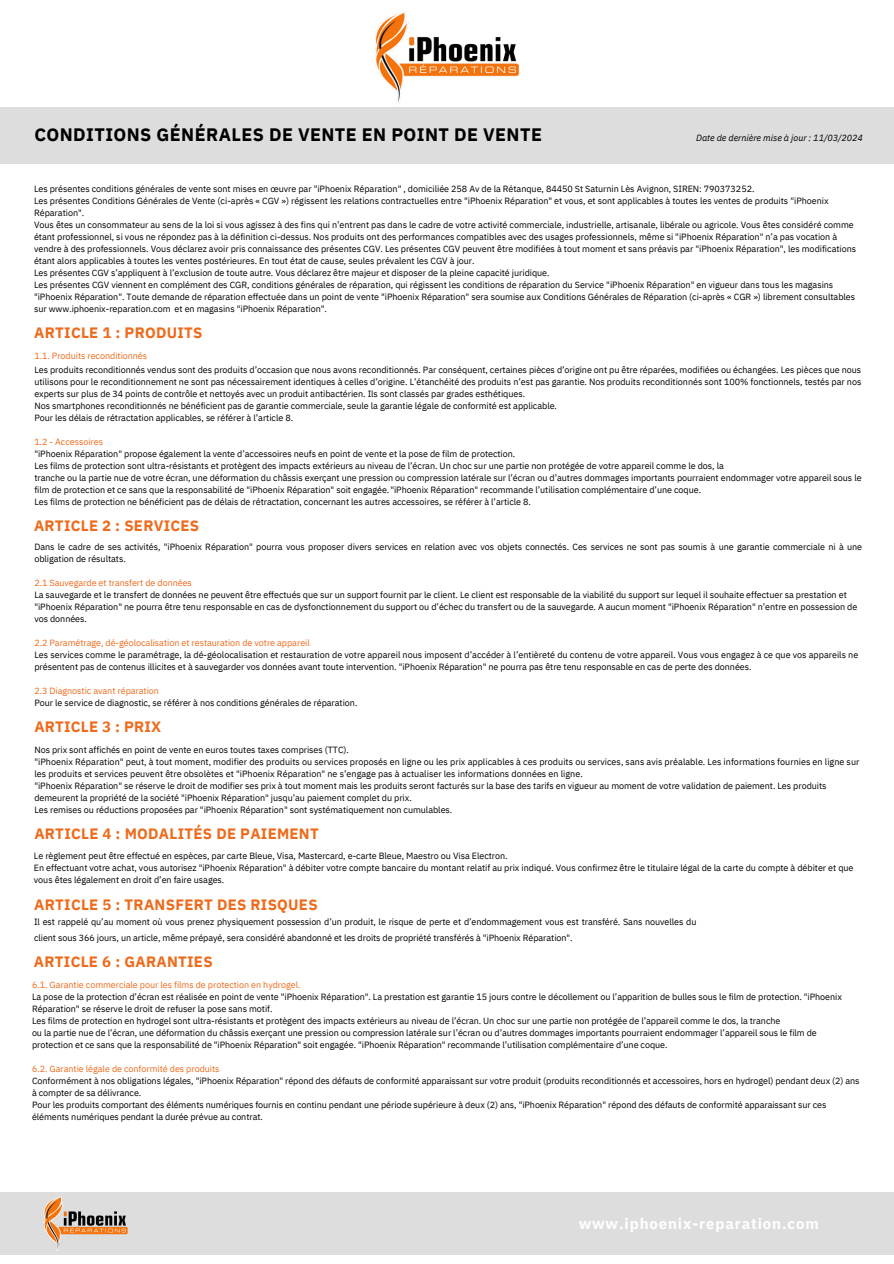
<style>
.page{position:relative;width:894px;height:1264px;background:#fff}
.page>*{position:absolute;margin:0;border:0;box-sizing:border-box;transform-origin:0 0}
.t1{font:700 18px "IBM Plex Sans";letter-spacing:.025em;color:#000}
.t2{font:700 15px "IBM Plex Sans";letter-spacing:.02em;color:#ed6b1c}
.t3{font:700 15px "IBM Plex Sans";letter-spacing:.055em;color:#fff}
.t4{font:9px/12px "IBM Plex Sans";letter-spacing:-.005em;color:#000}
.t5{font:9px "IBM Plex Sans";letter-spacing:-.005em;color:#ed6b1c}
.t6{font:italic 9px "IBM Plex Sans";letter-spacing:-.005em;color:#000}
</style>
<div class="page">
<div style="left:0;top:107px;width:893px;height:57px;background:#ddd"></div>
<img style="left:374px;top:11px;width:146px;height:94px">
<div style="left:0;top:1192px;width:893px;height:62px;background:#ddd"></div>
<img style="left:43px;top:1197px;width:85px;height:54px">
<p class="t1" style="left:34px;top:123px;width:509px">CONDITIONS GÉNÉRALES DE VENTE EN POINT DE VENTE</p>
<p class="t6" style="left:696px;top:132px;width:168px">Date de dernière mise à jour : 11/03/2024</p>
<p class="t4" style="left:34px;top:183px;width:721px">Les présentes conditions générales de vente sont mises en œuvre par "iPhoenix Réparation" , domiciliée 258 Av de la Rétanque, 84450 St Saturnin Lès Avignon, SIREN: 790373252.</p>
<p class="t4" style="left:34px;top:195px;width:795px">Les présentes Conditions Générales de Vente (ci-après « CGV ») régissent les relations contractuelles entre "iPhoenix Réparation" et vous, et sont applicables à toutes les ventes de produits "iPhoenix<br>Réparation".</p>
<h2 class="t4" style="left:34px;top:219px;width:823px">Vous êtes un consommateur au sens de la loi si vous agissez à des fins qui n’entrent pas dans le cadre de votre activité commerciale, industrielle, artisanale, libérale ou agricole. Vous êtes considéré comme étant professionnel, si vous ne répondez pas à la définition ci-dessus. Nos produits ont des performances compatibles avec des usages professionnels, même si "iPhoenix Réparation" n’a pas vocation à vendre à des professionnels. Vous déclarez avoir pris connaissance des présentes CGV. Les présentes CGV peuvent être modifiées à tout moment et sans préavis par "iPhoenix Réparation", les modifications étant alors applicables à toutes les ventes postérieures. En tout état de cause, seules prévalent les CGV à jour.</h2>
<p class="t4" style="left:34px;top:267px;width:517px">Les présentes CGV s’appliquent à l’exclusion de toute autre. Vous déclarez être majeur et disposer de la pleine capacité juridique.</p>
<p class="t4" style="left:34px;top:279px;width:822px">Les présentes CGV viennent en complément des CGR, conditions générales de réparation, qui régissent les conditions de réparation du Service "iPhoenix Réparation" en vigueur dans tous les magasins "iPhoenix Réparation". Toute demande de réparation effectuée dans un point de vente "iPhoenix Réparation" sera soumise aux Conditions Générales de Réparation (ci-après « CGR ») librement consultables</p>
<p class="t4" style="left:34px;top:303px;width:294px">sur www.iphoenix-reparation.com et en magasins "iPhoenix Réparation".</p>
<p class="t5" style="left:34px;top:350px;width:114px">1.1. Produits reconditionnés</p>
<p class="t4" style="left:34px;top:363px;width:828px">Les produits reconditionnés vendus sont des produits d’occasion que nous avons reconditionnés. Par conséquent, certaines pièces d’origine ont pu être réparées, modifiées ou échangées. Les pièces que nous</p>
<p class="t4" style="left:34px;top:375px;width:828px">utilisons pour le reconditionnement ne sont pas nécessairement identiques à celles d’origine. L’étanchéité des produits n’est pas garantie. Nos produits reconditionnés sont 100% fonctionnels, testés par nos</p>
<p class="t4" style="left:34px;top:387px;width:492px">experts sur plus de 34 points de contrôle et nettoyés avec un produit antibactérien. Ils sont classés par grades esthétiques.</p>
<p class="t4" style="left:34px;top:399px;width:524px">Nos smartphones reconditionnés ne bénéficient pas de garantie commerciale, seule la garantie légale de conformité est applicable.</p>
<p class="t4" style="left:34px;top:411px;width:260px">Pour les délais de rétractation applicables, se référer à l’article 8.</p>
<p class="t5" style="left:34px;top:435px;width:70px">1.2 - Accessoires</p>
<p class="t4" style="left:34px;top:447px;width:482px">"iPhoenix Réparation" propose également la vente d’accessoires neufs en point de vente et la pose de film de protection.</p>
<p class="t4" style="left:34px;top:459px;width:691px">Les films de protection sont ultra-résistants et protègent des impacts extérieurs au niveau de l’écran. Un choc sur une partie non protégée de votre appareil comme le dos, la</p>
<h2 class="t4" style="left:34px;top:471px;width:828px">tranche ou la partie nue de votre écran, une déformation du châssis exerçant une pression ou compression latérale sur l’écran ou d’autres dommages importants pourraient endommager votre appareil sous le</h2>
<p class="t4" style="left:34px;top:483px;width:668px">film de protection et ce sans que la responsabilité de "iPhoenix Réparation" soit engagée. "iPhoenix Réparation" recommande l’utilisation complémentaire d’une coque.</p>
<p class="t4" style="left:34px;top:495px;width:498px">Les films de protection ne bénéficient pas de délais de rétractation, concernant les autres accessoires, se référer à l’article 8.</p>
<p class="t4" style="left:34px;top:541px;width:829px">Dans le cadre de ses activités, "iPhoenix Réparation" pourra vous proposer divers services en relation avec vos objets connectés. Ces services ne sont pas soumis à une garantie commerciale ni à une obligation de résultats.</p>
<p class="t5" style="left:34px;top:577px;width:159px">2.1 Sauvegarde et transfert de données</p>
<p class="t4" style="left:34px;top:589px;width:824px">La sauvegarde et le transfert de données ne peuvent être effectués que sur un support fournit par le client. Le client est responsable de la viabilité du support sur lequel il souhaite effectuer sa prestation et "iPhoenix Réparation" ne pourra être tenu responsable en cas de dysfonctionnement du support ou d’échec du transfert ou de la sauvegarde. A aucun moment "iPhoenix Réparation" n’entre en possession de vos données.</p>
<p class="t5" style="left:34px;top:637px;width:277px">2.2 Paramétrage, dé-géolocalisation et restauration de votre appareil</p>
<p class="t4" style="left:34px;top:649px;width:825px">Les services comme le paramétrage, la dé-géolocalisation et restauration de votre appareil nous imposent d’accéder à l’entièreté du contenu de votre appareil. Vous vous engagez à ce que vos appareils ne</p>
<p class="t4" style="left:34px;top:661px;width:718px">présentent pas de contenus illicites et à sauvegarder vos données avant toute intervention. "iPhoenix Réparation" ne pourra pas être tenu responsable en cas de perte des données.</p>
<h2 class="t5" style="left:34px;top:685px;width:126px">2.3 Diagnostic avant réparation</h2>
<p class="t4" style="left:34px;top:697px;width:324px">Pour le service de diagnostic, se référer à nos conditions générales de réparation.</p>
<p class="t2" style="left:34px;top:717px;width:128px">ARTICLE 3 : PRIX</p>
<p class="t2" style="left:34px;top:323px;width:170px">ARTICLE 1 : PRODUITS</p>
<p class="t2" style="left:34px;top:515px;width:167px">ARTICLE 2 : SERVICES</p>
<p class="t4" style="left:34px;top:743px;width:316px">Nos prix sont affichés en point de vente en euros toutes taxes comprises (TTC).</p>
<p class="t4" style="left:34px;top:755px;width:826px">"iPhoenix Réparation" peut, à tout moment, modifier des produits ou services proposés en ligne ou les prix applicables à ces produits ou services, sans avis préalable. Les informations fournies en ligne sur les produits et services peuvent être obsolètes et "iPhoenix Réparation" ne s’engage pas à actualiser les informations données en ligne.</p>
<p class="t4" style="left:34px;top:779px;width:793px">"iPhoenix Réparation" se réserve le droit de modifier ses prix à tout moment mais les produits seront facturés sur la base des tarifs en vigueur au moment de votre validation de paiement. Les produits demeurent la propriété de la société "iPhoenix Réparation" jusqu’au paiement complet du prix.</p>
<p class="t4" style="left:34px;top:803px;width:419px">Les remises ou réductions proposées par "iPhoenix Réparation" sont systématiquement non cumulables.</p>
<h2 class="t2" style="left:34px;top:823px;width:286px">ARTICLE 4 : MODALITÉS DE PAIEMENT</h2>
<h1 class="t4" style="left:34px;top:849px;width:475px">Le règlement peut être effectué en espèces, par carte Bleue, Visa, Mastercard, e-carte Bleue, Maestro ou Visa Electron.</h1>
<p class="t4" style="left:34px;top:861px;width:820px">En effectuant votre achat, vous autorisez "iPhoenix Réparation" à débiter votre compte bancaire du montant relatif au prix indiqué. Vous confirmez être le titulaire légal de la carte du compte à débiter et que vous êtes légalement en droit d’en faire usages.</p>
<p class="t2" style="left:34px;top:894px;width:285px">ARTICLE 5 : TRANSFERT DES RISQUES</p>
<h2 class="t4" style="left:34px;top:913px;width:663px;line-height:15.8px">Il est rappelé qu’au moment où vous prenez physiquement possession d’un produit, le risque de perte et d’endommagement vous est transféré. Sans nouvelles du client sous 366 jours, un article, même prépayé, sera considéré abandonné et les droits de propriété transférés à "iPhoenix Réparation".</h2>
<p class="t2" style="left:34px;top:951px;width:180px">ARTICLE 6 : GARANTIES</p>
<h2 class="t5" style="left:32px;top:978px;width:270px">6.1. Garantie commerciale pour les films de protection en hydrogel.</h2>
<p class="t4" style="left:32px;top:990px;width:811px">La pose de la protection d’écran est réalisée en point de vente "iPhoenix Réparation". La prestation est garantie 15 jours contre le décollement ou l’apparition de bulles sous le film de protection. "iPhoenix<br>Réparation" se réserve le droit de refuser la pose sans motif.</p>
<p class="t4" style="left:32px;top:1014px;width:749px">Les films de protection en hydrogel sont ultra-résistants et protègent des impacts extérieurs au niveau de l’écran. Un choc sur une partie non protégée de l’appareil comme le dos, la tranche</p>
<p class="t4" style="left:32px;top:1026px;width:786px">ou la partie nue de l’écran, une déformation du châssis exerçant une pression ou compression latérale sur l’écran ou d’autres dommages importants pourraient endommager l’appareil sous le film de protection et ce sans que la responsabilité de "iPhoenix Réparation" soit engagée. "iPhoenix Réparation" recommande l’utilisation complémentaire d’une coque.</p>
<p class="t5" style="left:32px;top:1062px;width:189px">6.2. Garantie légale de conformité des produits</p>
<p class="t4" style="left:32px;top:1074px;width:828px">Conformément à nos obligations légales, "iPhoenix Réparation" répond des défauts de conformité apparaissant sur votre produit (produits reconditionnés et accessoires, hors en hydrogel) pendant deux (2) ans à compter de sa délivrance.</p>
<p class="t4" style="left:32px;top:1098px;width:795px">Pour les produits comportant des éléments numériques fournis en continu pendant une période supérieure à deux (2) ans, "iPhoenix Réparation" répond des défauts de conformité apparaissant sur ces éléments numériques pendant la durée prévue au contrat.</p>
<h3 class="t3" style="left:578px;top:1213px;width:242px">www.iphoenix-reparation.com</h3>
</div>
